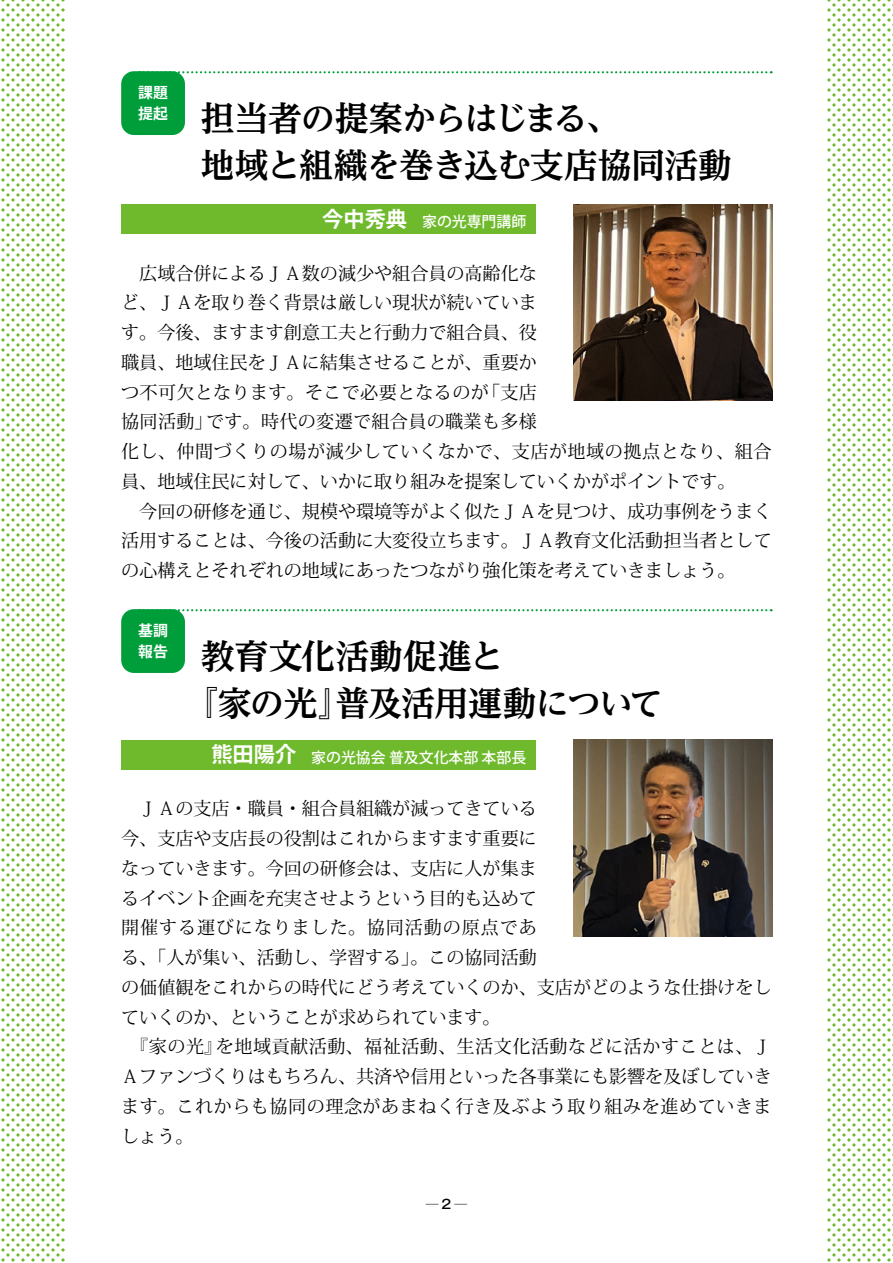
<style>
.page{position:relative;width:893px;height:1263px;background:#fff}
.page>*{position:absolute;margin:0;border:0;box-sizing:border-box;transform-origin:0 0}
.t1{font:700 34.05px/46.8px "UD Reimin Pr 6";letter-spacing:-.025em;color:#000}
.t2{font:18px/29.7px "Koz Min Pro";color:#000}
.t3{font:18px "Koz Min Pro";letter-spacing:.03em;color:#000}
.t4{font:18px "Koz Min Pro";letter-spacing:.05em;color:#000}
.t5{font:500 14.85px "Koz Go Pro";color:#fff}
.t6{font:700 14.85px/20.7px "Koz Go Pro";color:#fff}
.t7{font:500 12.75px "Gothic MB101 Pro";color:#000}
.s1{font-weight:700;font-size:21.3px}
</style>
<div class="page">
<svg style="left:1px;top:0;width:64px;height:1262px"></svg>
<svg style="left:827px;top:0;width:66px;height:1262px"></svg>
<div style="left:121px;top:71px;width:64px;height:64px;background:#009e3b;border-radius:13px"></div>
<div style="left:121px;top:609px;width:64px;height:64px;background:#009e3b;border-radius:13px"></div>
<svg style="left:139px;top:71px;width:633px;height:2px"></svg>
<svg style="left:140px;top:609px;width:632px;height:2px"></svg>
<div style="left:121px;top:204px;width:415px;height:30px;background:#6fba2c"></div>
<div style="left:121px;top:740px;width:415px;height:30px;background:#6fba2c"></div>
<img style="left:573px;top:204px;width:200px;height:197px">
<img style="left:573px;top:740px;width:200px;height:196px">
<p class="t6" style="left:138px;top:84px;width:31px">課題提起</p>
<h1 class="t1" style="left:201px;top:94px;width:533px">担当者の提案からはじまる、<br>地域と組織を巻き込む支店協同活動</h1>
<p class="t5" style="left:322px;top:212px;width:206px"><span class="s1">今中秀典</span> 家の光専門講師</p>
<p class="t2" style="left:121px;top:257px;width:652px;text-indent:18px">広域合併によるＪＡ数の減少や組合員の高齢化な<br>ど、ＪＡを取り巻く背景は厳しい現状が続いていま<br>す。今後、ますます創意工夫と行動力で組合員、役<br>職員、地域住民をＪＡに結集させることが、重要か<br>つ不可欠となります。そこで必要となるのが「支店<br>協同活動」です。時代の変遷で組合員の職業も多様<br>化し、仲間づくりの場が減少していくなかで、支店が地域の拠点となり、組合員、地域住民に対して、いかに取り組みを提案していくかがポイントです。</p>
<p class="t2" style="left:121px;top:496px;width:652px;text-align:justify;text-indent:18px">今回の研修を通じ、規模や環境等がよく似たＪＡを見つけ、成功事例をうまく活用することは、今後の活動に大変役立ちます。ＪＡ教育文化活動担当者としての心構えとそれぞれの地域にあったつながり強化策を考えていきましょう。</p>
<p class="t6" style="left:138px;top:621px;width:31px">基調報告</p>
<h1 class="t1" style="left:184px;top:632px;width:481px;text-indent:17px">教育文化活動促進と<br>『家の光』普及活用運動について</h1>
<p class="t5" style="left:211px;top:748px;width:316px"><span class="s1">熊田陽介</span> 家の光協会 普及文化本部 本部長</p>
<p class="t2" style="left:139px;top:793px;width:399px">ＪＡの支店・職員・組合員組織が減ってきている</p>
<p class="t2" style="left:121px;top:823px;width:417px">今、支店や支店長の役割はこれからますます重要に</p>
<p class="t2" style="left:121px;top:853px;width:417px">なっていきます。今回の研修会は、支店に人が集ま</p>
<p class="t2" style="left:121px;top:882px;width:417px">るイベント企画を充実させようという目的も込めて</p>
<p class="t4" style="left:121px;top:915px;width:417px">開催する運びになりました。協同活動の原点であ</p>
<p class="t2" style="left:121px;top:942px;width:417px">る、「人が集い、活動し、学習する」。この協同活動</p>
<p class="t2" style="left:121px;top:972px;width:652px">の価値観をこれからの時代にどう考えていくのか、支店がどのような仕掛けをし</p>
<p class="t2" style="left:121px;top:1002px;width:381px">ていくのか、ということが求められています。</p>
<p class="t3" style="left:130px;top:1034px;width:643px">『家の光』を地域貢献活動、福祉活動、生活文化活動などに活かすことは、Ｊ</p>
<p class="t2" style="left:121px;top:1061px;width:652px">Ａファンづくりはもちろん、共済や信用といった各事業にも影響を及ぼしていき</p>
<p class="t3" style="left:121px;top:1094px;width:652px">ます。これからも協同の理念があまねく行き及ぶよう取り組みを進めていきま</p>
<p class="t2" style="left:121px;top:1121px;width:74px">しょう。</p>
<p class="t7" style="left:426px;top:1194px;width:43px">─2─</p>
</div>
